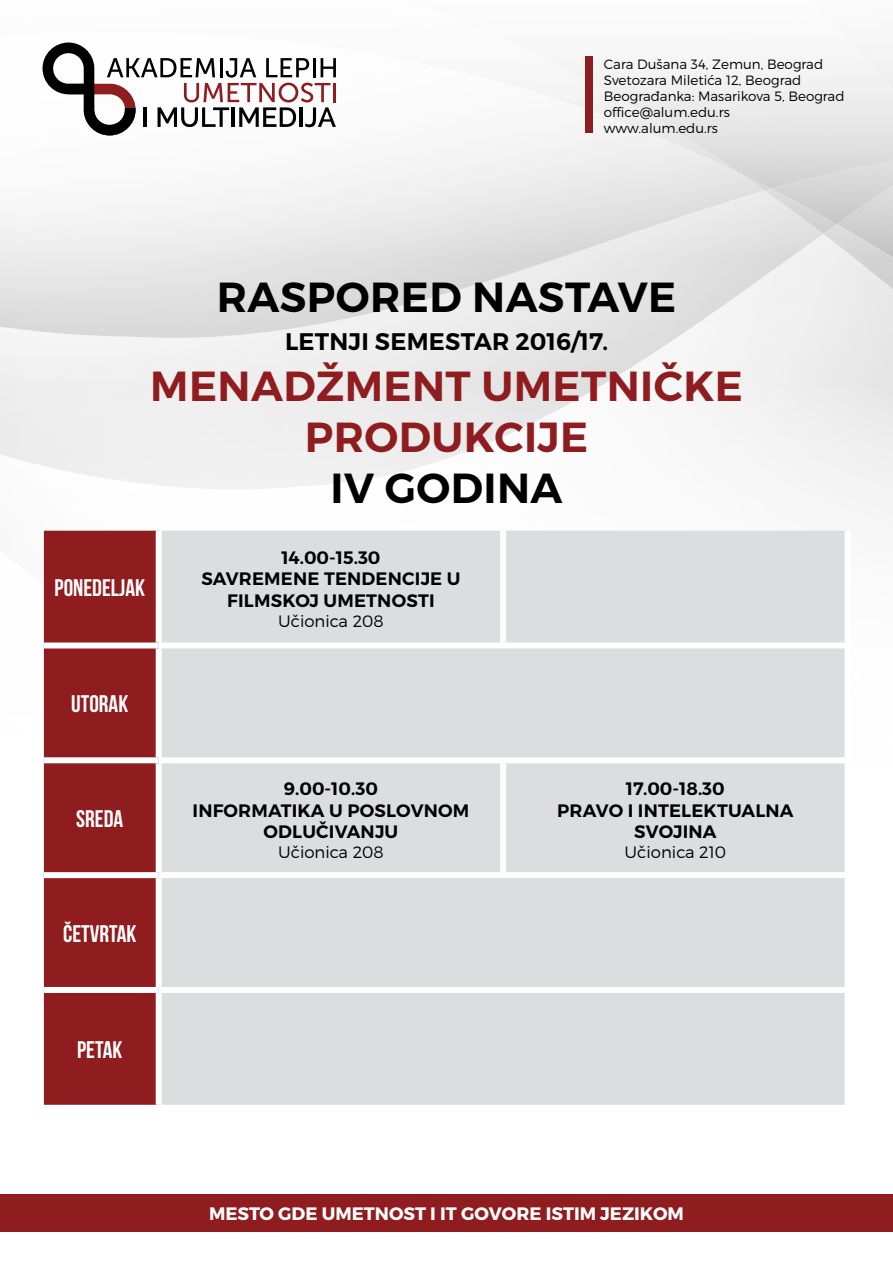
<style>
.page{position:relative;width:893px;height:1263px;background:#fff}
.page>*{position:absolute;margin:0;border:0;box-sizing:border-box;transform-origin:0 0}
.t1{font:600 42px/51px "Montserrat";letter-spacing:.01em;color:#8f1c1f;text-align:center}
.t2{font:600 42px "Montserrat";letter-spacing:.01em;color:#000}
.t3{font:700 24px "Bebas Neue";color:#fff}
.t4{font:600 24px "Montserrat";letter-spacing:.01em;color:#000}
.t5{font:600 18px/21.6px "Montserrat";letter-spacing:.01em;color:#000;text-align:center}
.t6{font:700 18px "Montserrat";color:#fff}
.t7{font:300 16.5px "Montserrat";color:#000}
.t8{font:300 13.5px/16.2px "Montserrat";color:#000}
</style>
<div class="page">
<img style="left:43px;top:780px;width:1px;height:57px">
<img style="left:823px;top:234px;width:70px;height:71px">
<img style="left:837px;top:224px;width:56px;height:45px">
<img style="left:765px;top:191px;width:72px;height:43px">
<img style="left:771px;top:189px;width:122px;height:35px">
<img style="left:0;top:189px;width:765px;height:149px">
<img style="left:738px;top:189px;width:33px;height:2px">
<img style="left:105px;top:56px;width:788px;height:133px">
<div style="left:712px;top:53px;width:181px;height:59px;background:#f1f1f1"></div>
<div style="left:0;top:1194px;width:893px;height:38px;background:#8f1c1f"></div>
<svg style="left:43px;top:43px;width:293px;height:92px"></svg>
<div style="left:585px;top:56px;width:7px;height:77px;background:#8f1c1f"></div>
<div style="left:44px;top:531px;width:112px;height:574px;background:#8f1c1f"></div>
<div style="left:162px;top:531px;width:683px;height:574px;background:#dcddde"></div>
<div style="left:500px;top:531px;width:6px;height:111px;background:#fff"></div>
<div style="left:44px;top:642px;width:115px;height:6px;background:#fff"></div>
<div style="left:159px;top:642px;width:344px;height:6px;background:#fff"></div>
<div style="left:503px;top:642px;width:348px;height:6px;background:#fff"></div>
<div style="left:44px;top:757px;width:115px;height:6px;background:#fff"></div>
<div style="left:159px;top:757px;width:344px;height:6px;background:#fff"></div>
<div style="left:503px;top:757px;width:348px;height:6px;background:#fff"></div>
<div style="left:500px;top:763px;width:6px;height:109px;background:#fff"></div>
<div style="left:44px;top:872px;width:115px;height:6px;background:#fff"></div>
<div style="left:159px;top:872px;width:344px;height:6px;background:#fff"></div>
<div style="left:503px;top:872px;width:348px;height:6px;background:#fff"></div>
<div style="left:44px;top:987px;width:115px;height:6px;background:#fff"></div>
<div style="left:159px;top:987px;width:344px;height:6px;background:#fff"></div>
<div style="left:503px;top:987px;width:348px;height:6px;background:#fff"></div>
<p class="t8" style="left:604px;top:56px;width:242px">Cara Dušana 34, Zemun, Beograd<br>Svetozara Miletića 12, Beograd<br>Beograđanka: Masarikova 5, Beograd office@alum.edu.rs www.alum.edu.rs</p>
<h1 class="t2" style="left:217px;top:271px;width:461px">RASPORED NASTAVE</h1>
<h2 class="t4" style="left:285px;top:327px;width:325px">LETNJI SEMESTAR 2016/17.</h2>
<h1 class="t1" style="left:150px;top:361px;width:594px">MENADŽMENT UMETNIČKE<br>PRODUKCIJE</h1>
<h1 class="t2" style="left:331px;top:462px;width:233px">IV GODINA</h1>
<h2 class="t3" style="left:55px;top:574px;width:92px">PONEDELJAK</h2>
<p class="t5" style="left:201px;top:547px;width:261px">14.00-15.30<br>SAVREMENE TENDENCIJE U<br>FILMSKOJ UMETNOSTI</p>
<p class="t7" style="left:278px;top:611px;width:107px">Učionica 208</p>
<h2 class="t3" style="left:71px;top:690px;width:58px">UTORAK</h2>
<h2 class="t3" style="left:76px;top:805px;width:48px">SREDA</h2>
<h2 class="t3" style="left:63px;top:920px;width:75px">ČETVRTAK</h2>
<p class="t5" style="left:193px;top:778px;width:278px">9.00-10.30<br>INFORMATIKA U POSLOVNOM<br>ODLUČIVANJU</p>
<p class="t7" style="left:278px;top:842px;width:107px">Učionica 208</p>
<p class="t5" style="left:557px;top:778px;width:238px">17.00-18.30<br>PRAVO I INTELEKTUALNA<br>SVOJINA</p>
<p class="t7" style="left:625px;top:842px;width:103px">Učionica 210</p>
<h2 class="t3" style="left:77px;top:1036px;width:47px">PETAK</h2>
<p class="t6" style="left:209px;top:1203px;width:476px">MESTO GDE UMETNOST I IT GOVORE ISTIM JEZIKOM</p>
</div>
